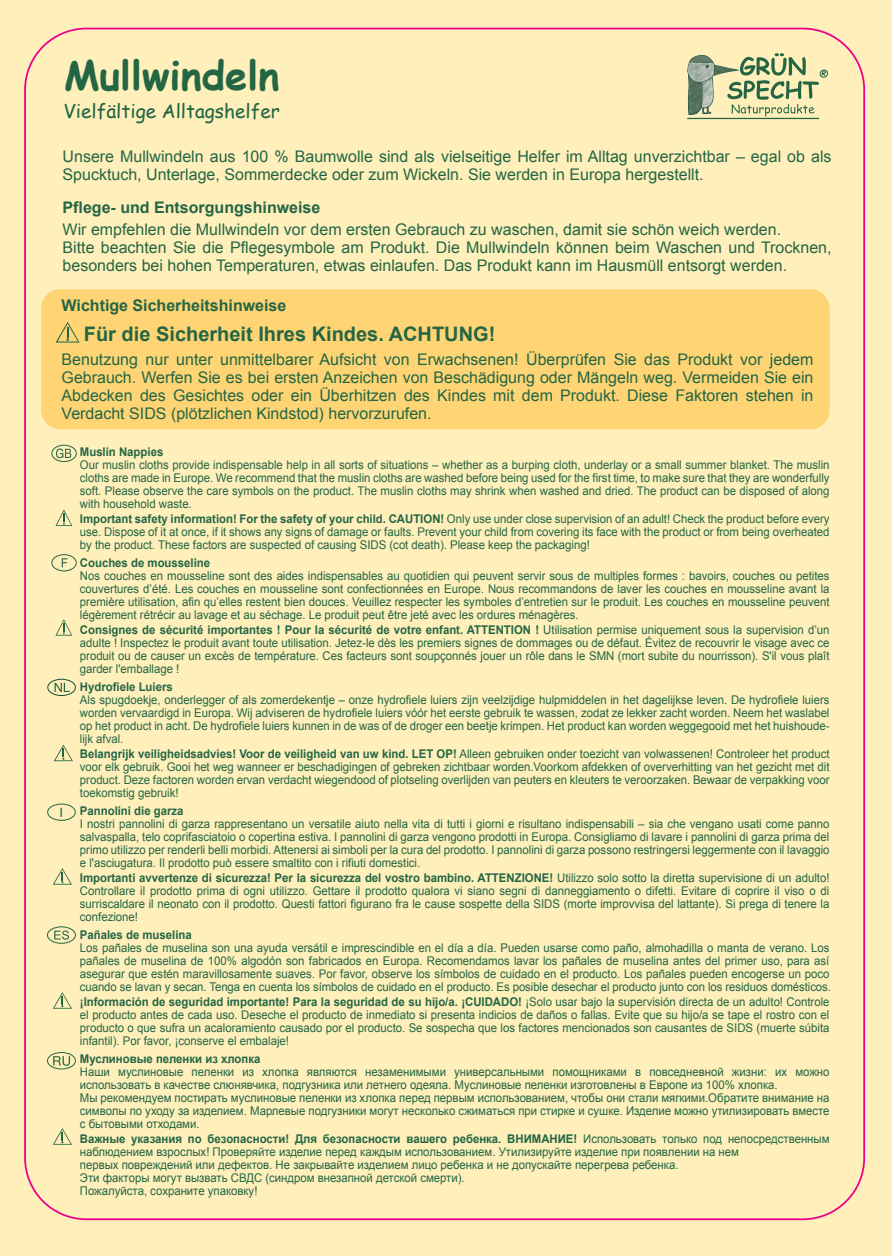
<style>
.page{position:relative;width:894px;height:1256px;background:#fff}
.page>*{position:absolute;margin:0;border:0;box-sizing:border-box;transform-origin:0 0}
.t1{font:700 40px "Comic Sans MS";color:#246644}
.t2{font:700 20px "Arial";color:#246644}
.t3{font:19px "Comic Sans MS";color:#246644}
.t4{font:16px/18px "Arial";color:#246644}
.t5{font:700 16px "Arial";color:#246644}
.t6{font:12.8px "Arial";color:#246644}
.t7{font:12px/13px "Arial";color:#246644;text-align:justify;scale:.95 1}
.t8{font:700 12px "Arial";color:#246644;scale:.95 1}
.s1{font-weight:700}
</style>
<div class="page">
<div style="left:0;top:0;width:891px;height:1256px;background:#feefbb"></div>
<svg style="left:741px;top:53px;width:87px;height:63px"></svg>
<hr style="left:687px;top:118px;width:132px;height:1px;background:#246644">
<img style="left:687px;top:55px;width:54px;height:64px">
<div style="left:41px;top:289px;width:789px;height:140px;background:#fed474;border-radius:19px"></div>
<svg style="left:56px;top:322px;width:24px;height:21px"></svg>
<div style="left:51px;top:445px;width:26px;height:17px;border:1px solid #246644;border-radius:50%"></div>
<svg style="left:56px;top:448px;width:15px;height:10px"></svg>
<svg style="left:55px;top:509px;width:17px;height:17px"></svg>
<svg style="left:55px;top:619px;width:17px;height:17px"></svg>
<div style="left:51px;top:554px;width:26px;height:17px;border:1px solid #246644;border-radius:50%"></div>
<svg style="left:62px;top:558px;width:5px;height:9px"></svg>
<div style="left:47px;top:803px;width:29px;height:18px;border:1px solid #246644;border-radius:50%"></div>
<svg style="left:53px;top:868px;width:19px;height:17px"></svg>
<div style="left:47px;top:679px;width:29px;height:17px;border:1px solid #145034;border-radius:50%"></div>
<svg style="left:55px;top:683px;width:15px;height:9px"></svg>
<svg style="left:54px;top:745px;width:19px;height:16px"></svg>
<div style="left:47px;top:926px;width:29px;height:18px;border:1px solid #246644;border-radius:50%"></div>
<svg style="left:54px;top:930px;width:15px;height:10px"></svg>
<div style="left:47px;top:1052px;width:29px;height:17px;border:1px solid #246644;border-radius:50%"></div>
<svg style="left:53px;top:1056px;width:17px;height:10px"></svg>
<svg style="left:53px;top:992px;width:19px;height:17px"></svg>
<svg style="left:53px;top:1128px;width:19px;height:17px"></svg>
<h1 class="t1" style="left:64px;top:46px;width:217px">Mullwindeln</h1>
<h3 class="t3" style="left:64px;top:97px;width:218px">Vielfältige Alltagshelfer</h3>
<h3 class="t4" style="left:63px;top:148px;width:770px">Unsere Mullwindeln aus 100 % Baumwolle sind als vielseitige Helfer im Alltag unverzichtbar – egal ob als<br>Spucktuch, Unterlage, Sommerdecke oder zum Wickeln. Sie werden in Europa hergestellt.</h3>
<h3 class="t5" style="left:63px;top:196px;width:259px">Pflege- und Entsorgungshinweise</h3>
<p class="t4" style="left:63px;top:220px;width:770px">Wir empfehlen die Mullwindeln vor dem ersten Gebrauch zu waschen, damit sie schön weich werden.<br>Bitte beachten Sie die Pflegesymbole am Produkt. Die Mullwindeln können beim Waschen und Trocknen, besonders bei hohen Temperaturen, etwas einlaufen. Das Produkt kann im Hausmüll entsorgt werden.</p>
<h3 class="t5" style="left:62px;top:295px;width:226px">Wichtige Sicherheitshinweise</h3>
<h2 class="t2" style="left:84px;top:321px;width:413px">Für die Sicherheit Ihres Kindes. ACHTUNG!</h2>
<p class="t4" style="left:62px;top:351px;width:753px;text-align:justify">Benutzung nur unter unmittelbarer Aufsicht von Erwachsenen! Überprüfen Sie das Produkt vor jedem Gebrauch. Werfen Sie es bei ersten Anzeichen von Beschädigung oder Mängeln weg. Vermeiden Sie ein Abdecken des Gesichtes oder ein Überhitzen des Kindes mit dem Produkt. Diese Faktoren stehen in Verdacht SIDS (plötzlichen Kindstod) hervorzurufen.</p>
<p class="t8" style="left:80px;top:444px;width:89px">Muslin Nappies</p>
<p class="t7" style="left:80px;top:459px;width:791px">Our muslin cloths provide indispensable help in all sorts of situations – whether as a burping cloth, underlay or a small summer blanket. The muslin cloths are made in Europe. We recommend that the muslin cloths are washed before being used for the first time, to make sure that they are wonderfully soft. Please observe the care symbols on the product. The muslin cloths may shrink when washed and dried. The product can be disposed of along with household waste.</p>
<p class="t7" style="left:80px;top:513px;width:791px"><span class="s1">Important safety information! For the safety of your child. CAUTION!</span> Only use under close supervision of an adult! Check the product before every use. Dispose of it at once, if it shows any signs of damage or faults. Prevent your child from covering its face with the product or from being overheated by the product. These factors are suspected of causing SIDS (cot death). Please keep the packaging!</p>
<p class="t8" style="left:80px;top:555px;width:139px">Couches de mousseline</p>
<p class="t7" style="left:80px;top:570px;width:791px">Nos couches en mousseline sont des aides indispensables au quotidien qui peuvent servir sous de multiples formes : bavoirs, couches ou petites couvertures d’été. Les couches en mousseline sont confectionnées en Europe. Nous recommandons de laver les couches en mousseline avant la première utilisation, afin qu’elles restent bien douces. Veuillez respecter les symboles d’entretien sur le produit. Les couches en mousseline peuvent légèrement rétrécir au lavage et au séchage. Le produit peut être jeté avec les ordures ménagères.</p>
<p class="t7" style="left:80px;top:624px;width:791px"><span class="s1">Consignes de sécurité importantes ! Pour la sécurité de votre enfant. ATTENTION !</span> Utilisation permise uniquement sous la supervision d’un adulte ! Inspectez le produit avant toute utilisation. Jetez-le dès les premiers signes de dommages ou de défaut. Évitez de recouvrir le visage avec ce produit ou de causer un excès de température. Ces facteurs sont soupçonnés jouer un rôle dans le SMN (mort subite du nourrisson). S'il vous plaît garder l'emballage !</p>
<p class="t8" style="left:80px;top:679px;width:99px">Hydrofiele Luiers</p>
<p class="t7" style="left:80px;top:694px;width:791px">Als spugdoekje, onderlegger of als zomerdekentje – onze hydrofiele luiers zijn veelzijdige hulpmiddelen in het dagelijkse leven. De hydrofiele luiers worden vervaardigd in Europa. Wij adviseren de hydrofiele luiers vóór het eerste gebruik te wassen, zodat ze lekker zacht worden. Neem het waslabel op het product in acht. De hydrofiele luiers kunnen in de was of de droger een beetje krimpen. Het product kan worden weggegooid met het huishoude&shy;lijk afval.</p>
<p class="t7" style="left:80px;top:748px;width:791px"><span class="s1">Belangrijk veiligheidsadvies! Voor de veiligheid van uw kind. LET OP!</span> Alleen gebruiken onder toezicht van volwassenen! Controleer het product voor elk gebruik. Gooi het weg wanneer er beschadigingen of gebreken zichtbaar worden.Voorkom afdekken of oververhitting van het gezicht met dit product. Deze factoren worden ervan verdacht wiegendood of plotseling overlijden van peuters en kleuters te veroorzaken. Bewaar de verpakking voor toekomstig gebruik!</p>
<p class="t8" style="left:80px;top:803px;width:111px">Pannolini die garza</p>
<p class="t7" style="left:80px;top:818px;width:791px">I nostri pannolini di garza rappresentano un versatile aiuto nella vita di tutti i giorni e risultano indispensabili – sia che vengano usati come panno salvaspalla, telo coprifasciatoio o copertina estiva. I pannolini di garza vengono prodotti in Europa. Consigliamo di lavare i pannolini di garza prima del primo utilizzo per renderli belli morbidi. Attenersi ai simboli per la cura del prodotto. I pannolini di garza possono restringersi leggermente con il lavaggio e l'asciugatura. Il prodotto può essere smaltito con i rifiuti domestici.</p>
<p class="t7" style="left:80px;top:872px;width:791px"><span class="s1">Importanti avvertenze di sicurezza! Per la sicurezza del vostro bambino. ATTENZIONE!</span> Utilizzo solo sotto la diretta supervisione di un adulto!<br>Controllare il prodotto prima di ogni utilizzo. Gettare il prodotto qualora vi siano segni di danneggiamento o difetti. Evitare di coprire il viso o di surriscaldare il neonato con il prodotto. Questi fattori figurano fra le cause sospette della SIDS (morte improvvisa del lattante). Si prega di tenere la confezione!</p>
<p class="t8" style="left:80px;top:927px;width:119px">Pañales de muselina</p>
<p class="t7" style="left:80px;top:942px;width:792px;text-align:left">Los pañales de muselina son una ayuda versátil e imprescindible en el día a día. Pueden usarse como paño, almohadilla o manta de verano. Los pañales de muselina de 100% algodón son fabricados en Europa. Recomendamos lavar los pañales de muselina antes del primer uso, para así asegurar que estén maravillosamente suaves. Por favor, observe los símbolos de cuidado en el producto. Los pañales pueden encogerse un poco cuando se lavan y secan. Tenga en cuenta los símbolos de cuidado en el producto. Es posible desechar el producto junto con los residuos domésticos.</p>
<p class="t7" style="left:80px;top:996px;width:791px"><span class="s1">¡Información de seguridad importante! Para la seguridad de su hijo/a. ¡CUIDADO!</span> ¡Solo usar bajo la supervisión directa de un adulto! Controle el producto antes de cada uso. Deseche el producto de inmediato si presenta indicios de daños o fallas. Evite que su hijo/a se tape el rostro con el producto o que sufra un acaloramiento causado por el producto. Se sospecha que los factores mencionados son causantes de SIDS (muerte súbita infantil). Por favor, ¡conserve el embalaje!</p>
<p class="t8" style="left:80px;top:1051px;width:192px">Муслиновые пеленки из хлопка</p>
<p class="t7" style="left:80px;top:1066px;width:791px;text-align:left">Наши муслиновые пеленки из хлопка являются незаменимыми универсальными помощниками в повседневной жизни: их можно использовать в качестве слюнявчика, подгузника или летнего одеяла. Муслиновые пеленки изготовлены в Европе из 100% хлопка.<br>Мы рекомендуем постирать муслиновые пеленки из хлопка перед первым использованием, чтобы они стали мягкими.Обратите внимание на символы по уходу за изделием. Марлевые подгузники могут несколько сжиматься при стирке и сушке. Изделие можно утилизировать вместе с бытовыми отходами.</p>
<p class="t7" style="left:80px;top:1133px;width:791px;text-align:left"><span class="s1">Важные указания по безопасности! Для безопасности вашего ребенка. ВНИМАНИЕ!</span> Использовать только под непосредственным наблюдением взрослых! Проверяйте изделие перед каждым использованием. Утилизируйте изделие при появлении на нем<br>первых повреждений или дефектов. Не закрывайте изделием лицо ребенка и не допускайте перегрева ребенка.<br>Эти факторы могут вызвать СВДС (синдром внезапной детской смерти).<br>Пожалуйста, сохраните упаковку!</p>
<p class="t6" style="left:60px;top:804px;width:5px">I</p>
</div>
